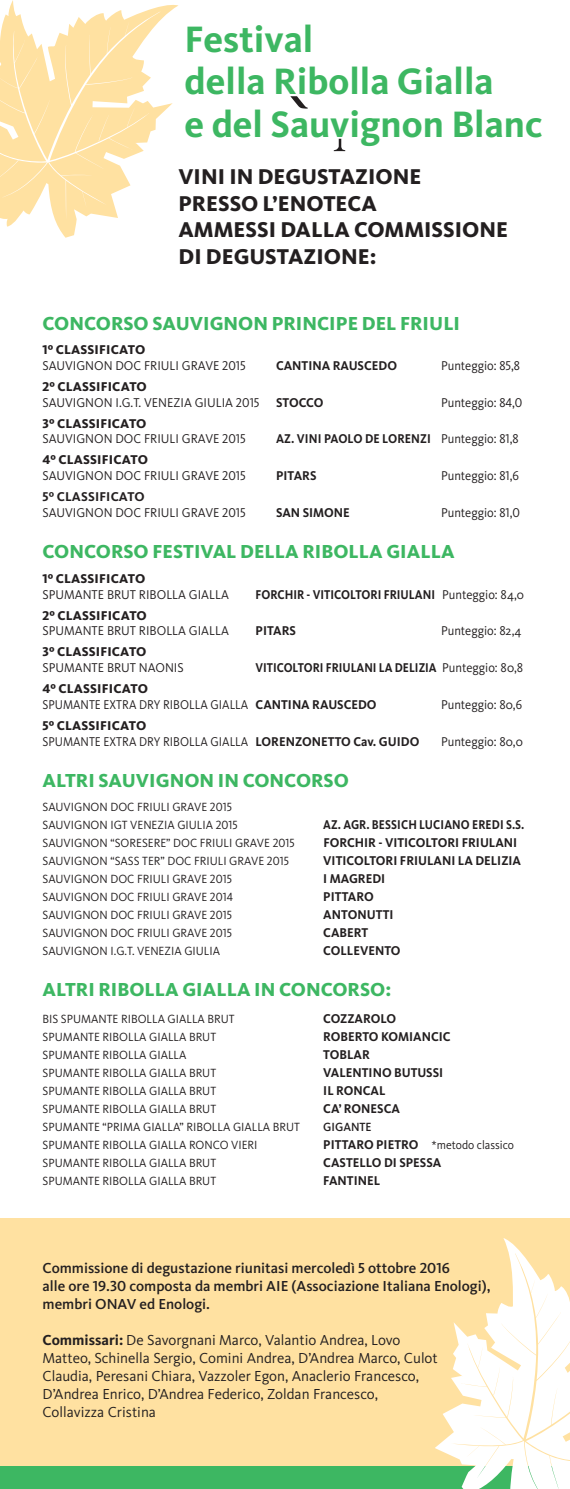
<style>
.page{position:relative;width:570px;height:1489px;background:#fff}
.page>*{position:absolute;margin:0;border:0;box-sizing:border-box;transform-origin:0 0}
.t1{font:700 38.07px "Kievit OT";color:#3db762}
.t2{font:800 22.2px "Kievit OT";color:#231f20}
.t3{font:800 19.5px "Kievit OT";color:#3db762}
.t4{font:15px/18px "Kievit OT";color:#231f20}
.t5{font:500 15px/18px "Kievit OT";color:#231f20}
.t6{font:13.2px "Kievit OT";color:#231f20;scale:.95 1}
.t7{font:700 13.2px "Kievit OT";color:#231f20;scale:.95 1}
.t8{font:800 13.2px "Kievit OT";letter-spacing:.01em;color:#231f20}
.t9{font:13.2px "Kievit OT";color:#231f20;scale:.9 1}
.t10{font:700 13.2px "Kievit OT";color:#231f20;scale:.87 1}
.t11{font:700 13.2px "Kievit OT";color:#231f20;scale:.88 1}
.t12{font:700 13.2px "Kievit OT";color:#231f20;scale:.9 1}
.t13{font:700 13.2px "Kievit OT";color:#231f20}
.t14{font:12.3px "Kievit OT";color:#231f20;scale:.95 1}
.t15{font:500 12.3px "Kievit OT";color:#231f20;scale:.95 1}
.s1{font-weight:400}
.s2{font-weight:700}
.s3{font-weight:700;font-size:13.2px}
</style>
<div class="page">
<div style="left:0;top:1218px;width:570px;height:247px;background:#ffe1a1"></div>
<svg style="left:0;top:0;width:178px;height:238px;fill:#ffe1a1"></svg>
<svg style="left:290px;top:96px;width:18px;height:13px"></svg>
<svg style="left:334px;top:139px;width:11px;height:12px"></svg>
<div style="left:0;top:1465px;width:570px;height:23px;background:#3db762"></div>
<svg style="left:435px;top:1238px;width:135px;height:250px"></svg>
<p class="t1" style="left:184px;top:16px;width:130px">Festival</p>
<p class="t1" style="left:184px;top:59px;width:311px">della Ribolla Gialla</p>
<p class="t1" style="left:184px;top:101px;width:359px">e del Sauvignon Blanc</p>
<p class="t2" style="left:178px;top:163px;width:244px">VINI IN DEGUSTAZIONE</p>
<p class="t2" style="left:178px;top:190px;width:200px">PRESSO L’ENOTECA</p>
<p class="t2" style="left:178px;top:216px;width:331px">AMMESSI DALLA COMMISSIONE</p>
<p class="t2" style="left:178px;top:243px;width:200px">DI DEGUSTAZIONE:</p>
<p class="t3" style="left:43px;top:311px;width:419px">CONCORSO SAUVIGNON PRINCIPE DEL FRIULI</p>
<p class="t8" style="left:43px;top:341px;width:104px">1º CLASSIFICATO</p>
<p class="t6" style="left:43px;top:357px;width:215px">SAUVIGNON DOC FRIULI GRAVE 2015</p>
<p class="t7" style="left:276px;top:357px;width:129px">CANTINA RAUSCEDO</p>
<p class="t6" style="left:441px;top:357px;width:85px">Punteggio: 85,8</p>
<p class="t8" style="left:43px;top:378px;width:106px">2º CLASSIFICATO</p>
<p class="t6" style="left:43px;top:394px;width:230px">SAUVIGNON I.G.T. VENEZIA GIULIA 2015</p>
<p class="t7" style="left:276px;top:394px;width:52px">STOCCO</p>
<p class="t6" style="left:441px;top:394px;width:87px">Punteggio: 84,0</p>
<p class="t8" style="left:43px;top:415px;width:105px">3º CLASSIFICATO</p>
<p class="t6" style="left:43px;top:431px;width:215px">SAUVIGNON DOC FRIULI GRAVE 2015</p>
<p class="t12" style="left:276px;top:431px;width:271px">AZ. VINI PAOLO DE LORENZI <span class="s1">Punteggio: 81,8</span></p>
<p class="t8" style="left:43px;top:452px;width:107px">4º CLASSIFICATO</p>
<p class="t6" style="left:43px;top:468px;width:215px">SAUVIGNON DOC FRIULI GRAVE 2015</p>
<p class="t7" style="left:276px;top:468px;width:44px">PITARS</p>
<p class="t6" style="left:441px;top:468px;width:84px">Punteggio: 81,6</p>
<p class="t13" style="left:43px;top:489px;width:104px">5º CLASSIFICATO</p>
<p class="t6" style="left:43px;top:504px;width:215px">SAUVIGNON DOC FRIULI GRAVE 2015</p>
<p class="t7" style="left:276px;top:504px;width:79px">SAN SIMONE</p>
<p class="t6" style="left:441px;top:504px;width:85px">Punteggio: 81,0</p>
<p class="t3" style="left:43px;top:540px;width:413px">CONCORSO FESTIVAL DELLA RIBOLLA GIALLA</p>
<p class="t8" style="left:43px;top:570px;width:104px">1º CLASSIFICATO</p>
<p class="t6" style="left:43px;top:586px;width:198px">SPUMANTE BRUT RIBOLLA GIALLA</p>
<p class="t11" style="left:256px;top:586px;width:306px">FORCHIR - VITICOLTORI FRIULANI <span class="s1">Punteggio: 84,0</span></p>
<p class="t8" style="left:43px;top:607px;width:106px">2º CLASSIFICATO</p>
<p class="t6" style="left:43px;top:623px;width:198px">SPUMANTE BRUT RIBOLLA GIALLA</p>
<p class="t7" style="left:256px;top:623px;width:44px">PITARS</p>
<p class="t6" style="left:441px;top:623px;width:86px">Punteggio: 82,4</p>
<p class="t8" style="left:43px;top:644px;width:105px">3º CLASSIFICATO</p>
<p class="t6" style="left:43px;top:660px;width:150px">SPUMANTE BRUT NAONIS</p>
<p class="t10" style="left:256px;top:660px;width:309px">VITICOLTORI FRIULANI LA DELIZIA <span class="s1">Punteggio: 80,8</span></p>
<p class="t8" style="left:43px;top:680px;width:107px">4º CLASSIFICATO</p>
<p class="t9" style="left:43px;top:696px;width:373px">SPUMANTE EXTRA DRY RIBOLLA GIALLA <span class="s2">CANTINA RAUSCEDO</span></p>
<p class="t6" style="left:441px;top:696px;width:87px">Punteggio: 80,6</p>
<p class="t8" style="left:43px;top:717px;width:105px">5º CLASSIFICATO</p>
<p class="t9" style="left:43px;top:733px;width:420px">SPUMANTE EXTRA DRY RIBOLLA GIALLA <span class="s2">LORENZONETTO Cav. GUIDO</span></p>
<p class="t6" style="left:441px;top:733px;width:88px">Punteggio: 80,0</p>
<p class="t3" style="left:43px;top:769px;width:308px">ALTRI SAUVIGNON IN CONCORSO</p>
<p class="t14" style="left:43px;top:799px;width:201px">SAUVIGNON DOC FRIULI GRAVE 2015</p>
<p class="t14" style="left:43px;top:817px;width:207px">SAUVIGNON IGT VENEZIA GIULIA 2015</p>
<p class="t10" style="left:323px;top:816px;width:233px">AZ. AGR. BESSICH LUCIANO EREDI S.S.</p>
<p class="t14" style="left:43px;top:835px;width:267px">SAUVIGNON “SORESERE” DOC FRIULI GRAVE 2015</p>
<p class="t7" style="left:323px;top:834px;width:205px">FORCHIR - VITICOLTORI FRIULANI</p>
<p class="t14" style="left:43px;top:853px;width:261px">SAUVIGNON “SASS TER” DOC FRIULI GRAVE 2015</p>
<p class="t7" style="left:323px;top:852px;width:210px">VITICOLTORI FRIULANI LA DELIZIA</p>
<p class="t14" style="left:43px;top:871px;width:201px">SAUVIGNON DOC FRIULI GRAVE 2015</p>
<p class="t7" style="left:323px;top:870px;width:67px">I MAGREDI</p>
<p class="t14" style="left:43px;top:889px;width:202px">SAUVIGNON DOC FRIULI GRAVE 2014</p>
<p class="t7" style="left:323px;top:888px;width:55px">PITTARO</p>
<p class="t14" style="left:43px;top:907px;width:201px">SAUVIGNON DOC FRIULI GRAVE 2015</p>
<p class="t7" style="left:323px;top:906px;width:75px">ANTONUTTI</p>
<p class="t14" style="left:43px;top:925px;width:201px">SAUVIGNON DOC FRIULI GRAVE 2015</p>
<p class="t7" style="left:323px;top:924px;width:49px">CABERT</p>
<p class="t14" style="left:43px;top:943px;width:188px">SAUVIGNON I.G.T. VENEZIA GIULIA</p>
<p class="t7" style="left:323px;top:942px;width:83px">COLLEVENTO</p>
<p class="t3" style="left:43px;top:977px;width:350px">ALTRI RIBOLLA GIALLA IN CONCORSO:</p>
<p class="t14" style="left:43px;top:1011px;width:204px">BIS SPUMANTE RIBOLLA GIALLA BRUT</p>
<p class="t7" style="left:323px;top:1010px;width:78px">COZZAROLO</p>
<p class="t14" style="left:43px;top:1029px;width:184px">SPUMANTE RIBOLLA GIALLA BRUT</p>
<p class="t7" style="left:323px;top:1028px;width:136px">ROBERTO KOMIANCIC</p>
<p class="t14" style="left:43px;top:1047px;width:153px">SPUMANTE RIBOLLA GIALLA</p>
<p class="t7" style="left:323px;top:1046px;width:51px">TOBLAR</p>
<p class="t14" style="left:43px;top:1065px;width:184px">SPUMANTE RIBOLLA GIALLA BRUT</p>
<p class="t7" style="left:323px;top:1064px;width:128px">VALENTINO BUTUSSI</p>
<p class="t14" style="left:43px;top:1083px;width:184px">SPUMANTE RIBOLLA GIALLA BRUT</p>
<p class="t7" style="left:323px;top:1082px;width:67px">IL RONCAL</p>
<p class="t14" style="left:43px;top:1101px;width:184px">SPUMANTE RIBOLLA GIALLA BRUT</p>
<p class="t7" style="left:323px;top:1100px;width:82px">CA’ RONESCA</p>
<p class="t14" style="left:43px;top:1119px;width:272px">SPUMANTE “PRIMA GIALLA” RIBOLLA GIALLA BRUT</p>
<p class="t15" style="left:323px;top:1119px;width:52px">GIGANTE</p>
<p class="t14" style="left:43px;top:1137px;width:228px">SPUMANTE RIBOLLA GIALLA RONCO VIERI</p>
<p class="t14" style="left:323px;top:1137px;width:202px"><span class="s3">PITTARO PIETRO</span> *metodo classico</p>
<p class="t14" style="left:43px;top:1155px;width:184px">SPUMANTE RIBOLLA GIALLA BRUT</p>
<p class="t7" style="left:323px;top:1154px;width:126px">CASTELLO DI SPESSA</p>
<p class="t14" style="left:43px;top:1173px;width:184px">SPUMANTE RIBOLLA GIALLA BRUT</p>
<p class="t7" style="left:323px;top:1172px;width:61px">FANTINEL</p>
<p class="t5" style="left:43px;top:1258px;width:409px">Commissione di degustazione riunitasi mercoledì 5 ottobre 2016</p>
<p class="t5" style="left:43px;top:1276px;width:449px">alle ore 19.30 composta da membri AIE (Associazione Italiana Enologi), membri ONAV ed Enologi.</p>
<p class="t4" style="left:43px;top:1330px;width:397px"><span class="s2">Commissari:</span> De Savorgnani Marco, Valantio Andrea, Lovo Matteo, Schinella Sergio, Comini Andrea, D’Andrea Marco, Culot Claudia, Peresani Chiara, Vazzoler Egon, Anaclerio Francesco, D’Andrea Enrico, D’Andrea Federico, Zoldan Francesco, Collavizza Cristina</p>
</div>
